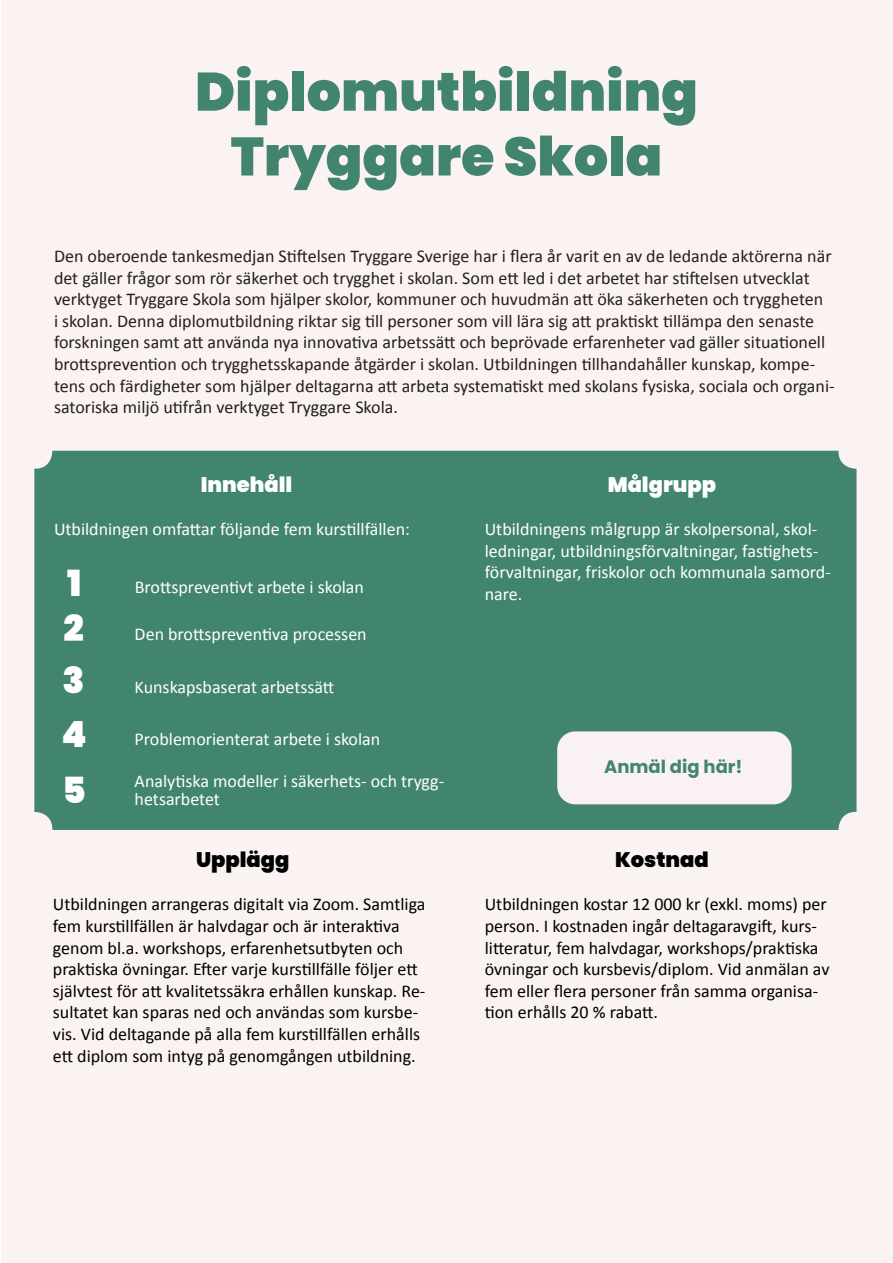
<style>
.page{position:relative;width:893px;height:1263px;background:#fff}
.page>*{position:absolute;margin:0;border:0;box-sizing:border-box;transform-origin:0 0}
.t1{font:900 54px/64.8px "Poppins";color:#42856f;text-align:center}
.t2{font:900 36px/52.7px "Poppins";color:#fff;text-align:justify}
.t3{font:900 21px "Poppins";color:#fff}
.t4{font:900 21px "Poppins";color:#000}
.t5{font:18px/21.6px "Calibri";color:#231f20}
.t6{font:18px/21.6px "Calibri";color:#000}
.t7{font:18px/21.6px "Calibri";color:#fff}
.t8{font:700 18px "Poppins";color:#42856f}
</style>
<div class="page">
<div style="left:2px;top:0;width:891px;height:1263px;background:#fbf2f2"></div>
<div style="left:35px;top:451px;width:821px;height:378px;background:#42856f;border-radius:18px"></div>
<div style="left:34px;top:451px;width:822px;height:379px;border:2px solid #42856f;border-radius:18px"></div>
<div style="left:557px;top:731px;width:235px;height:73px;background:#f9f1f2;border-radius:18px"></div>
<h1 class="t1" style="left:195px;top:60px;width:504px">Diplomutbildning<br>Tryggare Skola</h1>
<p class="t5" style="left:54px;top:245px;width:782px">Den oberoende tankesmedjan Stiftelsen Tryggare Sverige har i flera år varit en av de ledande aktörerna när det gäller frågor som rör säkerhet och trygghet i skolan. Som ett led i det arbetet har stiftelsen utvecklat verktyget Tryggare Skola som hjälper skolor, kommuner och huvudmän att öka säkerheten och tryggheten<br>i skolan. Denna diplomutbildning riktar sig till personer som vill lära sig att praktiskt tillämpa den senaste forskningen samt att använda nya innovativa arbetssätt och beprövade erfarenheter vad gäller situationell brottsprevention och trygghetsskapande åtgärder i skolan. Utbildningen tillhandahåller kunskap, kompe&shy;tens och färdigheter som hjälper deltagarna att arbeta systematiskt med skolans fysiska, sociala och organi&shy;satoriska miljö utifrån verktyget Tryggare Skola.</p>
<p class="t3" style="left:201px;top:472px;width:93px">Innehåll</p>
<p class="t7" style="left:54px;top:518px;width:357px">Utbildningen omfattar följande fem kurstillfällen:</p>
<h2 class="t2" style="left:67px;top:557px;width:16px">1</h2>
<h2 class="t2" style="left:62px;top:602px;width:27px">2<br>3<br>4</h2>
<h2 class="t2" style="left:62px;top:764px;width:25px">5</h2>
<p class="t7" style="left:135px;top:575px;width:231px">Brottspreventivt arbete i skolan</p>
<p class="t7" style="left:135px;top:623px;width:234px">Den brottspreventiva processen</p>
<p class="t7" style="left:135px;top:675px;width:201px">Kunskapsbaserat arbetssätt</p>
<p class="t7" style="left:135px;top:728px;width:247px">Problemorienterat arbete i skolan</p>
<p class="t7" style="left:135px;top:772px;width:311px;line-height:18px">Analytiska modeller i säkerhets- och trygg&shy;hetsarbetet</p>
<p class="t4" style="left:196px;top:848px;width:95px">Upplägg</p>
<p class="t6" style="left:53px;top:893px;width:374px">Utbildningen arrangeras digitalt via Zoom. Samtliga fem kurstillfällen är halvdagar och är interaktiva genom bl.a. workshops, erfarenhetsutbyten och praktiska övningar. Efter varje kurstillfälle följer ett självtest för att kvalitetssäkra erhållen kunskap. Re&shy;sultatet kan sparas ned och användas som kursbe&shy;vis. Vid deltagande på alla fem kurstillfällen erhålls ett diplom som intyg på genomgången utbildning.</p>
<p class="t3" style="left:608px;top:472px;width:110px">Målgrupp</p>
<p class="t7" style="left:485px;top:518px;width:348px">Utbildningens målgrupp är skolpersonal, skol&shy;ledningar, utbildningsförvaltningar, fastighets&shy;förvaltningar, friskolor och kommunala samord-</p>
<p class="t7" style="left:485px;top:583px;width:39px">nare.</p>
<p class="t8" style="left:604px;top:756px;width:140px">Anmäl dig här!</p>
<p class="t4" style="left:615px;top:848px;width:95px">Kostnad</p>
<p class="t6" style="left:485px;top:893px;width:346px">Utbildningen kostar 12 000 kr (exkl. moms) per person. I kostnaden ingår deltagaravgift, kurs&shy;litteratur, fem halvdagar, workshops/praktiska övningar och kursbevis/diplom. Vid anmälan av fem eller flera personer från samma organisa&shy;tion erhålls 20 % rabatt.</p>
</div>
